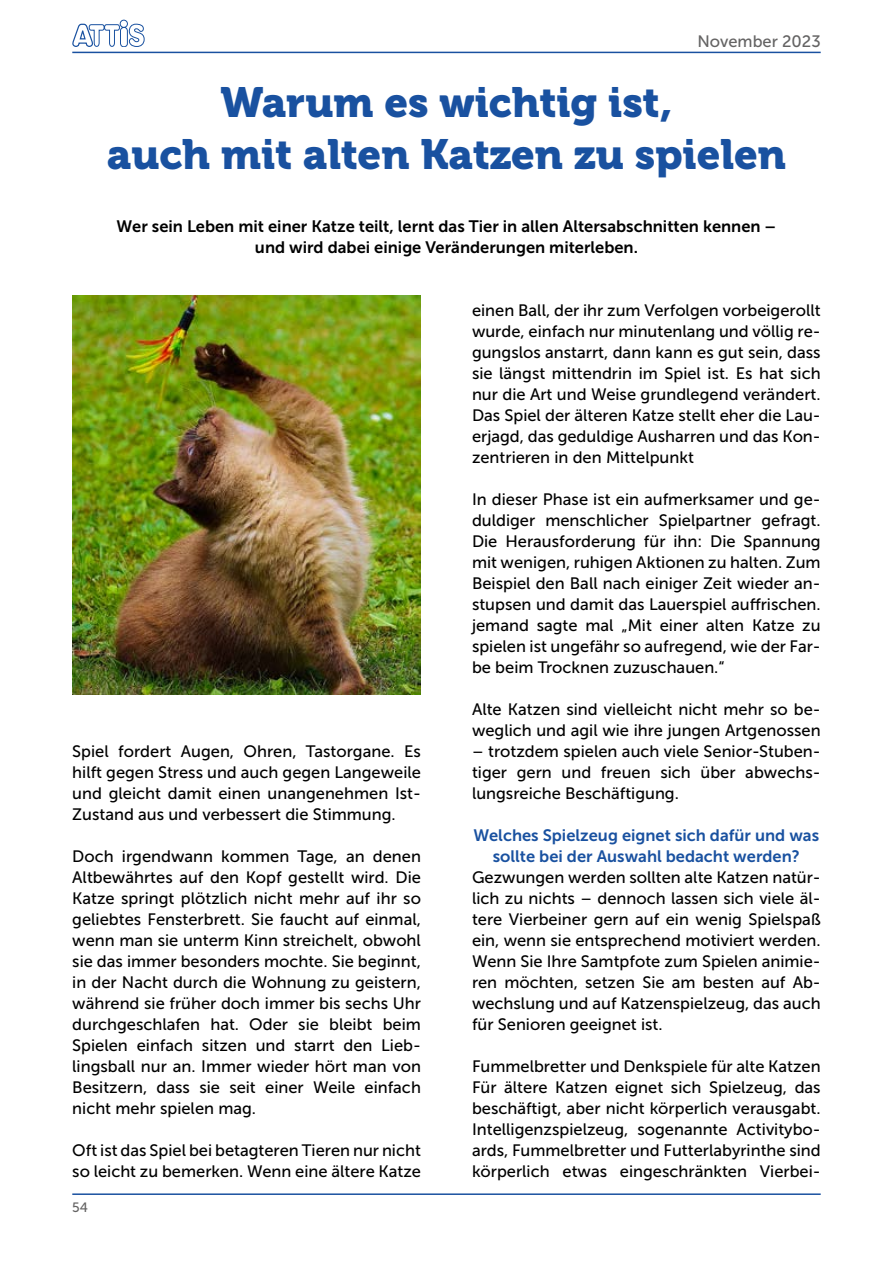
<style>
.page{position:relative;width:893px;height:1263px;background:#fff}
.page>*{position:absolute;margin:0;border:0;box-sizing:border-box;transform-origin:0 0}
.t1{font:42px/52.5px "Museo 900";color:#1951a0;text-align:center}
.t2{font:16.5px/21px "Museo Sans 500";color:#000;text-align:justify}
.t3{font:16.5px/21px "Museo Sans 700";color:#000;text-align:center}
.t4{font:16.5px/21px "Museo Sans 700";color:#1951a0;text-align:center}
.t5{font:16.5px "Museo Sans 500";color:#646363}
.t6{font:13.5px "Museo Sans 500";color:#646363}
</style>
<div class="page">
<svg style="left:72px;top:20px;width:73px;height:27px"></svg>
<hr style="left:72px;top:52px;width:749px;height:1px;background:#1951a0">
<hr style="left:72px;top:1193px;width:749px;height:2px;background:#1951a0">
<img style="left:72px;top:295px;width:349px;height:399px">
<p class="t5" style="left:697px;top:32px;width:125px">November 2023</p>
<h1 class="t1" style="left:107px;top:76px;width:681px">Warum es wichtig ist,<br>auch mit alten Katzen zu spielen</h1>
<p class="t3" style="left:117px;top:216px;width:661px">Wer sein Leben mit einer Katze teilt, lernt das Tier in allen Altersabschnitten kennen – und wird dabei einige Veränderungen miterleben.</p>
<p class="t2" style="left:72px;top:741px;width:350px">Spiel fordert Augen, Ohren, Tastorgane. Es hilft gegen Stress und auch gegen Langeweile und gleicht damit einen unangenehmen Ist-Zustand aus und verbessert die Stimmung.</p>
<p class="t2" style="left:72px;top:846px;width:350px">Doch irgendwann kommen Tage, an denen Altbewährtes auf den Kopf gestellt wird. Die Katze springt plötzlich nicht mehr auf ihr so geliebtes Fensterbrett. Sie faucht auf einmal, wenn man sie unterm Kinn streichelt, obwohl sie das immer besonders mochte. Sie beginnt, in der Nacht durch die Wohnung zu geistern, während sie früher doch immer bis sechs Uhr durchgeschlafen hat. Oder sie bleibt beim Spielen einfach sitzen und starrt den Lieb&shy;lingsball nur an. Immer wieder hört man von Besitzern, dass sie seit einer Weile einfach nicht mehr spielen mag.</p>
<p class="t2" style="left:72px;top:1140px;width:350px">Oft ist das Spiel bei betagteren Tieren nur nicht so leicht zu bemerken. Wenn eine ältere Katze</p>
<p class="t6" style="left:72px;top:1200px;width:17px">54</p>
<p class="t2" style="left:472px;top:300px;width:350px">einen Ball, der ihr zum Verfolgen vorbeigerollt wurde, einfach nur minutenlang und völlig re&shy;gungslos anstarrt, dann kann es gut sein, dass sie längst mittendrin im Spiel ist. Es hat sich nur die Art und Weise grundlegend verändert.<br>Das Spiel der älteren Katze stellt eher die Lau&shy;erjagd, das geduldige Ausharren und das Kon&shy;zentrieren in den Mittelpunkt</p>
<p class="t2" style="left:472px;top:489px;width:350px">In dieser Phase ist ein aufmerksamer und ge&shy;duldiger menschlicher Spielpartner gefragt.<br>Die Herausforderung für ihn: Die Spannung mit wenigen, ruhigen Aktionen zu halten. Zum Beispiel den Ball nach einiger Zeit wieder an&shy;stupsen und damit das Lauerspiel auffrischen. jemand sagte mal „Mit einer alten Katze zu spielen ist ungefähr so aufregend, wie der Far&shy;be beim Trocknen zuzuschauen.“</p>
<p class="t2" style="left:472px;top:699px;width:350px">Alte Katzen sind vielleicht nicht mehr so be&shy;weglich und agil wie ihre jungen Artgenossen</p>
<p class="t2" style="left:472px;top:741px;width:350px">– trotzdem spielen auch viele Senior-Stuben&shy;tiger gern und freuen sich über abwechs&shy;lungsreiche Beschäftigung.</p>
<p class="t4" style="left:473px;top:825px;width:347px">Welches Spielzeug eignet sich dafür und was sollte bei der Auswahl bedacht werden?</p>
<p class="t2" style="left:472px;top:867px;width:350px">Gezwungen werden sollten alte Katzen natür&shy;lich zu nichts – dennoch lassen sich viele äl&shy;tere Vierbeiner gern auf ein wenig Spielspaß ein, wenn sie entsprechend motiviert werden.<br>Wenn Sie Ihre Samtpfote zum Spielen animie&shy;ren möchten, setzen Sie am besten auf Ab&shy;wechslung und auf Katzenspielzeug, das auch für Senioren geeignet ist.</p>
<p class="t2" style="left:472px;top:1056px;width:350px">Fummelbretter und Denkspiele für alte Katzen Für ältere Katzen eignet sich Spielzeug, das beschäftigt, aber nicht körperlich verausgabt.<br>Intelligenzspielzeug, sogenannte Activitybo&shy;ards, Fummelbretter und Futterlabyrinthe sind körperlich etwas eingeschränkten Vierbei-</p>
</div>
